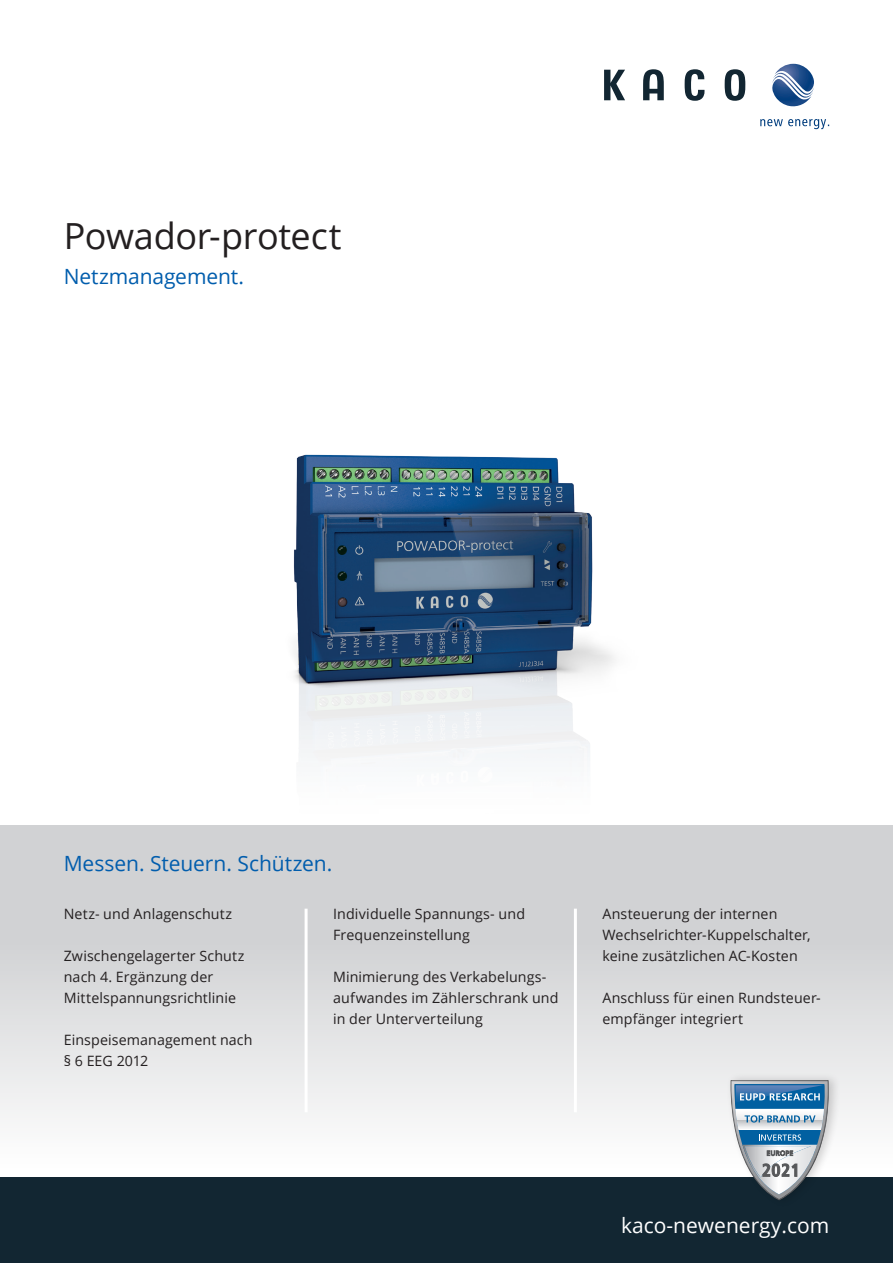
<style>
.page{position:relative;width:893px;height:1263px;background:#fff}
.page>*{position:absolute;margin:0;border:0;box-sizing:border-box;transform-origin:0 0}
.t1{font:36px "Open Sans";letter-spacing:-.01em;color:#231f20}
.t2{font:21px "Open Sans";letter-spacing:-.005em;color:#015dad}
.t3{font:21px "Open Sans";color:#fff}
.t4{font:14.25px/21px "Open Sans";letter-spacing:.01em;color:#231f20}
</style>
<div class="page">
<svg style="left:604px;top:69px;width:141px;height:32px"></svg>
<svg style="left:772px;top:64px;width:42px;height:43px"></svg>
<svg style="left:760px;top:119px;width:69px;height:10px"></svg>
<img style="left:293px;top:454px;width:322px;height:304px">
<svg style="left:0;top:825px;width:893px;height:438px"></svg>
<hr style="left:305px;top:909px;width:3px;height:203px;background:#fff">
<hr style="left:574px;top:909px;width:3px;height:203px;background:#fff">
<div style="left:726px;top:1072px;width:116px;height:136px;background:#231f20;opacity:.2"></div>
<svg style="left:730px;top:1080px;width:99px;height:120px"></svg>
<h1 class="t1" style="left:64px;top:211px;width:279px">Powador-protect</h1>
<h2 class="t2" style="left:64px;top:262px;width:182px">Netzmanagement.</h2>
<h2 class="t2" style="left:64px;top:849px;width:270px">Messen. Steuern. Schützen.</h2>
<p class="t4" style="left:64px;top:903px;width:170px">Netz- und Anlagenschutz</p>
<p class="t4" style="left:64px;top:945px;width:182px">Zwischengelagerter Schutz nach 4. Ergänzung der<br>Mittelspannungsrichtlinie</p>
<p class="t4" style="left:64px;top:1029px;width:190px">Einspeisemanagement nach § 6 EEG 2012</p>
<p class="t4" style="left:333px;top:903px;width:193px">Individuelle Spannungs- und<br>Frequenzeinstellung</p>
<p class="t4" style="left:333px;top:966px;width:227px">Minimierung des Verkabelungs&shy;aufwandes im Zählerschrank und in der Unterverteilung</p>
<p class="t4" style="left:602px;top:903px;width:210px">Ansteuerung der internen<br>Wechselrichter-Kuppelschalter, keine zusätzlichen AC-Kosten</p>
<p class="t4" style="left:602px;top:987px;width:220px">Anschluss für einen Rundsteuer&shy;empfänger integriert</p>
<h2 class="t3" style="left:621px;top:1211px;width:210px">kaco-newenergy.com</h2>
</div>
